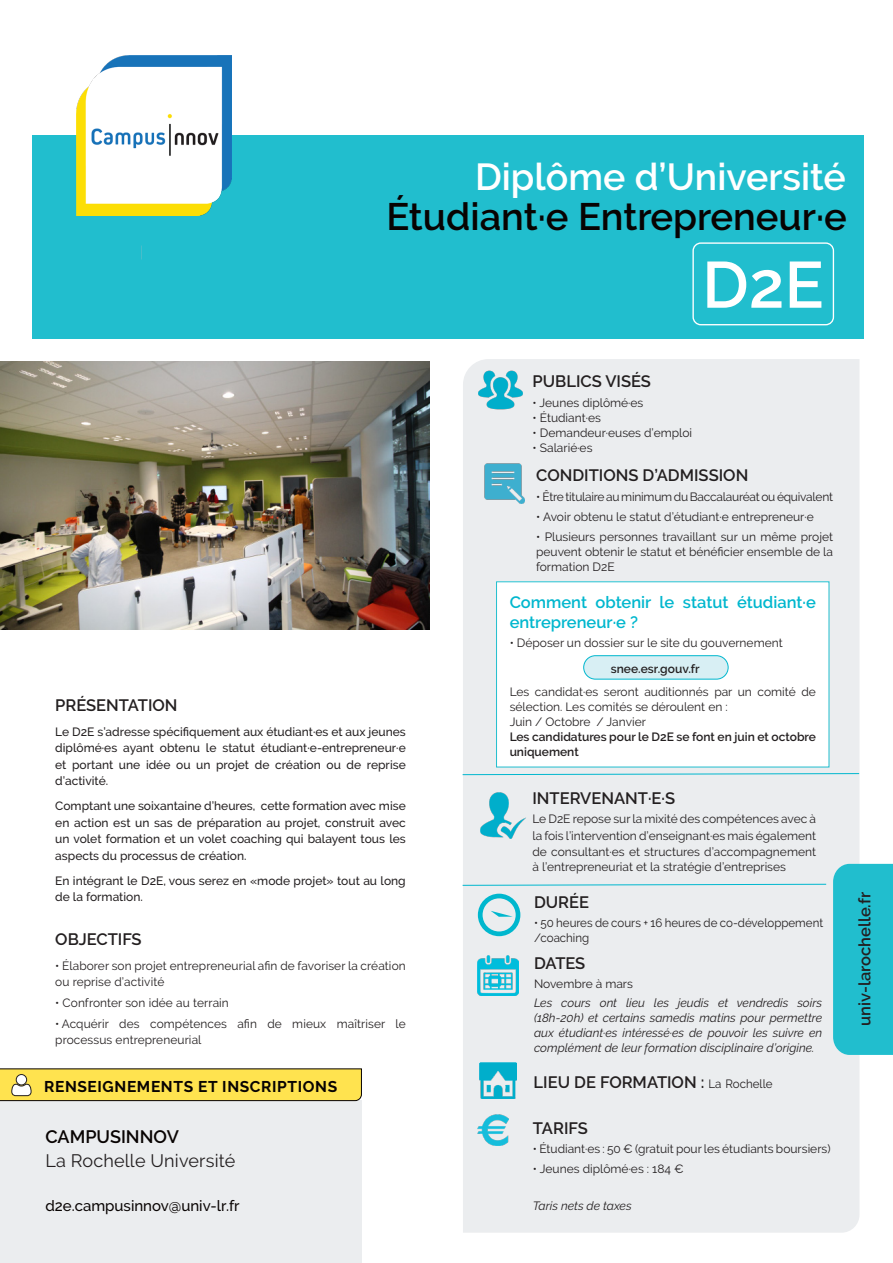
<style>
.page{position:relative;width:893px;height:1263px;background:#fff}
.page>*{position:absolute;margin:0;border:0;box-sizing:border-box;transform-origin:0 0}
.t1{font:600 65.1px "Raleway";color:#fff}
.t2{font:600 38.1px "Raleway";color:#080302}
.t3{font:600 37.5px "Raleway";color:#fff}
.t4{font:18px "Raleway";letter-spacing:.01em;color:#231f20}
.t5{font:600 18px "Raleway";color:#080302}
.t6{font:600 16.5px "Raleway";color:#231f20}
.t7{font:600 16.5px/19.8px "Raleway";color:#00b7ce}
.t8{font:700 15.6px "Raleway";letter-spacing:.04em;color:#080302}
.t9{font:500 15px "Raleway";color:#080302}
.t10{font:12px/16.5px "Raleway";color:#231f20}
.t11{font:500 12px/16.5px "Raleway";color:#231f20;text-align:justify}
.t12{font:italic 12px/15px "Raleway";color:#231f20;text-align:justify}
.t13{font:600 12px/15px "Raleway";color:#231f20}
.t14{font:12px/15px "Raleway";color:#231f20;scale:.96 1}
.t15{font:12px "Raleway";letter-spacing:-.02em;color:#231f20}
.s1{font-weight:400;font-size:12px}
</style>
<div class="page">
<div style="left:32px;top:136px;width:831px;height:203px;background:#21bece"></div>
<div style="left:463px;top:359px;width:396px;height:874px;background:#ebedef"></div>
<svg style="left:478px;top:894px;width:42px;height:42px;background:#9bdae3"></svg>
<img style="left:479px;top:368px;width:43px;height:44px">
<img style="left:478px;top:955px;width:40px;height:40px">
<img style="left:478px;top:1114px;width:31px;height:31px">
<svg style="left:462px;top:773px;width:397px;height:2px"></svg>
<div style="left:833px;top:864px;width:60px;height:191px;background:#21bece"></div>
<img style="left:482px;top:460px;width:43px;height:43px">
<img style="left:0;top:361px;width:429px;height:269px">
<div style="left:496px;top:582px;width:333px;height:185px;background:#fff"></div>
<div style="left:584px;top:656px;width:144px;height:23px;background:#d8eff4;border-radius:12px"></div>
<div style="left:583px;top:655px;width:145px;height:24px;border:1px solid #00b7ce;border-radius:12px"></div>
<img style="left:480px;top:793px;width:46px;height:46px">
<svg style="left:462px;top:884px;width:364px;height:2px"></svg>
<div style="left:0;top:1100px;width:361px;height:163px;background:#ebedef"></div>
<svg style="left:0;top:1068px;width:362px;height:33px;background:#eed54f"></svg>
<img style="left:479px;top:1062px;width:37px;height:37px">
<div style="left:692px;top:242px;width:142px;height:83px;border:1px solid #fff;border-radius:8px"></div>
<img style="left:77px;top:56px;width:155px;height:159px">
<p class="t3" style="left:475px;top:155px;width:372px">Diplôme d’Université</p>
<p class="t2" style="left:386px;top:194px;width:462px">Étudiant·e Entrepreneur·e</p>
<p class="t1" style="left:702px;top:247px;width:123px">D2E</p>
<p class="t6" style="left:55px;top:695px;width:124px">PRÉSENTATION</p>
<p class="t11" style="left:55px;top:723px;width:352px">Le D2E s’adresse spécifiquement aux étudiant·es et aux jeunes diplômé·es ayant obtenu le statut étudiant·e-entrepreneur·e et portant une idée ou un projet de création ou de reprise d’activité.</p>
<p class="t11" style="left:55px;top:798px;width:352px">Comptant une soixantaine d’heures, cette formation avec mise en action est un sas de préparation au projet, construit avec un volet formation et un volet coaching qui balayent tous les aspects du processus de création.</p>
<p class="t11" style="left:55px;top:872px;width:352px">En intégrant le D2E, vous serez en «mode projet» tout au long de la formation.</p>
<p class="t6" style="left:55px;top:929px;width:88px">OBJECTIFS</p>
<p class="t10" style="left:55px;top:957px;width:352px">• Élaborer son projet entrepreneurial afin de favoriser la création ou reprise d’activité</p>
<p class="t10" style="left:55px;top:994px;width:175px">• Confronter son idée au terrain</p>
<p class="t10" style="left:55px;top:1015px;width:352px">• Acquérir des compétences afin de mieux maîtriser le processus entrepreneurial</p>
<p class="t8" style="left:44px;top:1078px;width:295px">RENSEIGNEMENTS ET INSCRIPTIONS</p>
<p class="t5" style="left:45px;top:1126px;width:135px">CAMPUSINNOV</p>
<p class="t4" style="left:45px;top:1150px;width:191px">La Rochelle Université</p>
<p class="t9" style="left:45px;top:1197px;width:196px">d2e.campusinnov@univ-lr.fr</p>
<p class="t6" style="left:533px;top:372px;width:120px">PUBLICS VISÉS</p>
<p class="t10" style="left:533px;top:394px;width:112px">• Jeunes diplômé·es</p>
<p class="t10" style="left:533px;top:409px;width:70px">• Étudiant·es</p>
<p class="t10" style="left:533px;top:424px;width:161px">• Demandeur·euses d’emploi</p>
<p class="t10" style="left:533px;top:439px;width:61px">• Salarié·es</p>
<p class="t6" style="left:536px;top:466px;width:214px">CONDITIONS D’ADMISSION</p>
<p class="t15" style="left:536px;top:489px;width:298px">• Être titulaire au minimum du Baccalauréat ou équivalent</p>
<p class="t10" style="left:536px;top:509px;width:279px">• Avoir obtenu le statut d’étudiant·e entrepreneur·e</p>
<p class="t10" style="left:536px;top:529px;width:298px;line-height:15px;text-align:justify">• Plusieurs personnes travaillant sur un même projet peuvent obtenir le statut et bénéficier ensemble de la formation D2E</p>
<p class="t7" style="left:510px;top:593px;width:308px">Comment obtenir le statut étudiant·e entrepreneur·e ?</p>
<p class="t10" style="left:510px;top:635px;width:275px">• Déposer un dossier sur le site du gouvernement</p>
<p class="t10" style="left:510px;top:684px;width:308px;line-height:15px">Les candidat·es seront auditionnés par un comité de sélection. Les comités se déroulent en :</p>
<p class="t10" style="left:510px;top:713px;width:138px">Juin / Octobre / Janvier</p>
<p class="t13" style="left:510px;top:729px;width:308px">Les candidatures pour le D2E se font en juin et octobre uniquement</p>
<p class="t13" style="left:611px;top:661px;width:90px">snee.esr.gouv.fr</p>
<p class="t6" style="left:532px;top:789px;width:144px">INTERVENANT·E·S</p>
<p class="t10" style="left:532px;top:811px;width:285px;text-align:justify">Le D2E repose sur la mixité des compétences avec à la fois l’intervention d’enseignant·es mais également de consultant·es et structures d’accompagnement</p>
<p class="t10" style="left:532px;top:859px;width:255px">à l’entrepreneuriat et la stratégie d’entreprises</p>
<p class="t6" style="left:534px;top:893px;width:57px">DURÉE</p>
<p class="t14" style="left:534px;top:915px;width:303px">• 50 heures de cours + 16 heures de co-développement /coaching</p>
<p class="t6" style="left:534px;top:954px;width:53px">DATES</p>
<p class="t10" style="left:534px;top:976px;width:100px">Novembre à mars</p>
<p class="t12" style="left:534px;top:996px;width:290px">Les cours ont lieu les jeudis et vendredis soirs (18h-20h) et certains samedis matins pour permettre aux étudiant·es intéressé·es de pouvoir les suivre en complément de leur formation disciplinaire d’origine.</p>
<p class="t6" style="left:534px;top:1072px;width:240px">LIEU DE FORMATION : <span class="s1">La Rochelle</span></p>
<p class="t6" style="left:533px;top:1119px;width:56px">TARIFS</p>
<p class="t10" style="left:533px;top:1141px;width:299px">• Étudiant·es : 50 € (gratuit pour les étudiants boursiers)</p>
<p class="t10" style="left:533px;top:1160px;width:152px">• Jeunes diplômé·es : 184 €</p>
<p class="t12" style="left:533px;top:1198px;width:100px">Taris nets de taxes</p>
<p class="t6" style="left:855px;top:1026px;width:135px;rotate:-90deg">univ-larochelle.fr</p>
</div>
